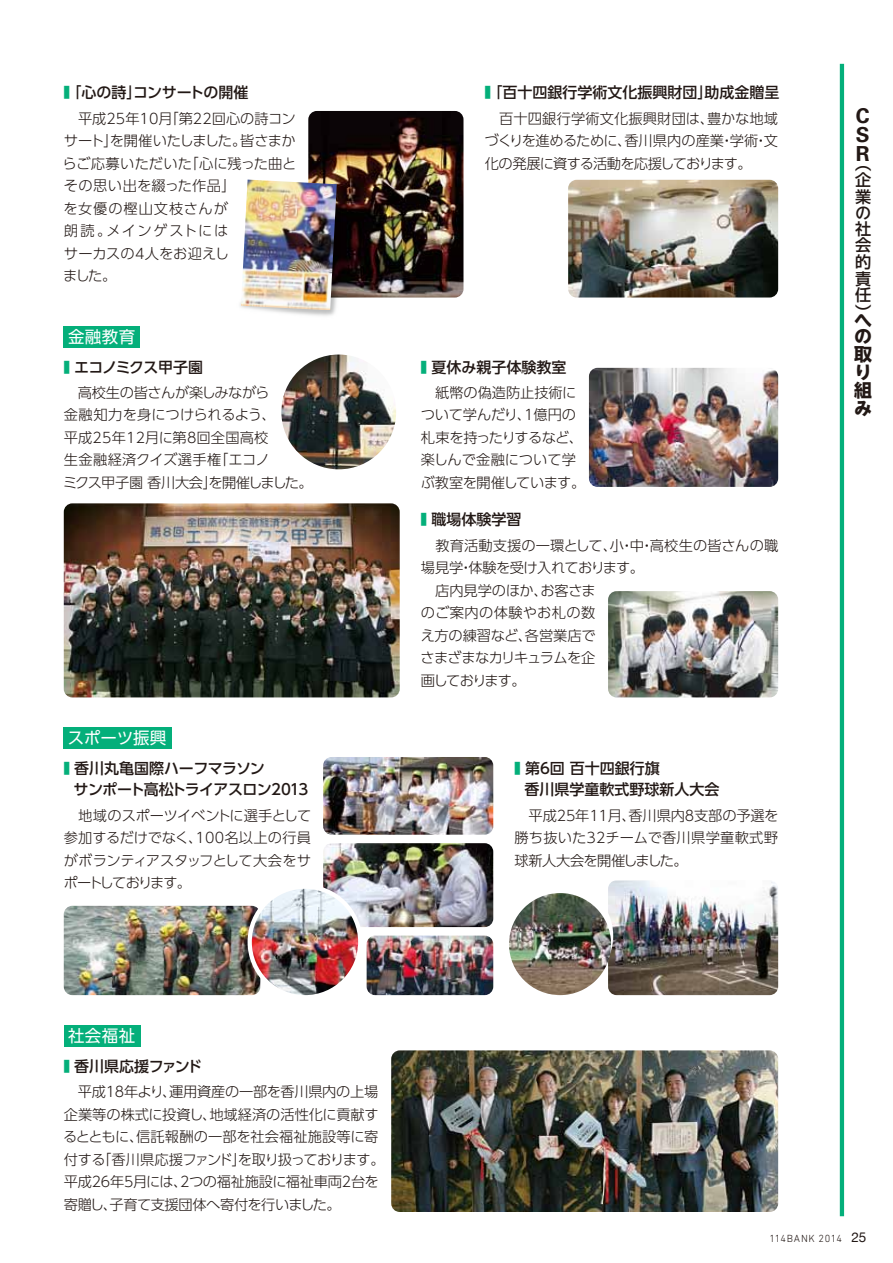
<style>
.page{position:relative;width:893px;height:1263px;background:#fff}
.page>*{position:absolute;margin:0;border:0;box-sizing:border-box;transform-origin:0 0}
.t1{font:18px/16.4px "Ntoday Std Bold KS";color:#221815}
.t2{font:700 18px "Shin Go Pro";color:#221815}
.t3{font:16.5px "UD Shin Go Pro";letter-spacing:.025em;color:#fff}
.t4{font:500 16.2px/16.6px "Shin Go Pro";color:#221815;text-align:justify}
.t5{font:16.2px "Ntoday Std Medium KS";color:#221815}
.t6{font:500 15px/21px "UD Shin Go Pro";color:#221815}
.t7{font:500 15px/21px "UD Shin Go Pro";letter-spacing:-.04em;color:#221815}
.t8{font:500 15px "UD Shin Go Pro";letter-spacing:-.055em;color:#221815}
.t9{font:500 15px "UD Shin Go Pro";letter-spacing:-.02em;color:#221815}
.t10{font:300 14.25px/22.5px "UD Shin Go Pro";letter-spacing:-.02em;color:#221815}
.t11{font:300 14.25px/22.5px "UD Shin Go Pro";color:#221815}
.t12{font:300 10.5px "DIN Next LT Pro";letter-spacing:.06em;color:#221815}
.s1{color:#04af7a}
.s2{font-family:"Helvetica Neue";font-weight:400;font-size:13.5px}
</style>
<div class="page">
<img style="left:608px;top:591px;width:170px;height:106px">
<img style="left:64px;top:503px;width:336px;height:194px">
<img style="left:308px;top:111px;width:155px;height:186px">
<img style="left:391px;top:1050px;width:387px;height:162px">
<img style="left:568px;top:180px;width:210px;height:117px">
<img style="left:240px;top:130px;width:151px;height:186px">
<img style="left:241px;top:180px;width:96px;height:130px">
<img style="left:589px;top:368px;width:189px;height:119px">
<img style="left:281px;top:354px;width:115px;height:115px;border-radius:57px">
<img style="left:608px;top:880px;width:170px;height:115px">
<img style="left:367px;top:935px;width:126px;height:60px">
<img style="left:64px;top:906px;width:196px;height:89px">
<img style="left:323px;top:757px;width:170px;height:78px">
<hr style="left:840px;top:64px;width:4px;height:1152px;background:#04af7a">
<div style="left:64px;top:326px;width:76px;height:21px;background:#04af7a"></div>
<div style="left:64px;top:727px;width:108px;height:21px;background:#04af7a"></div>
<div style="left:64px;top:1025px;width:77px;height:21px;background:#04af7a"></div>
<div style="left:507px;top:882px;width:106px;height:107px;background:#fff;border-radius:50%"></div>
<img style="left:509px;top:893px;width:102px;height:102px;border-radius:51px">
<img style="left:323px;top:843px;width:170px;height:84px">
<div style="left:248px;top:884px;width:114px;height:115px;background:#fff;border-radius:50%"></div>
<img style="left:252px;top:889px;width:106px;height:106px;border-radius:53px">
<p class="t6" style="left:64px;top:82px;width:186px"><span class="s1">■</span>「心の詩」コンサートの開催</p>
<p class="t6" style="left:485px;top:82px;width:296px"><span class="s1">■</span>「百十四銀行学術文化振興財団」助成金贈呈</p>
<p class="t11" style="left:63px;top:106px;width:235px">　平成25年10月「第22回心の詩コンサート」を開催いたしました。皆さまからご応募いただいた「心に残った曲とその思い出を綴った作品」<br>を女優の樫山文枝さんが<br>朗読。メインゲストには<br>サーカスの4人をお迎えし<br>ました。</p>
<p class="t3" style="left:68px;top:324px;width:69px">金融教育</p>
<p class="t8" style="left:64px;top:355px;width:141px"><span class="s1">■</span> エコノミクス甲子園</p>
<p class="t10" style="left:63px;top:381px;width:251px">　高校生の皆さんが楽しみながら<br>金融知力を身につけられるよう、<br>平成25年12月に第8回全国高校<br>生金融経済クイズ選手権「エコノ<br>ミクス甲子園 香川大会」を開催しました。</p>
<p class="t10" style="left:485px;top:106px;width:295px;text-align:justify">　百十四銀行学術文化振興財団は、豊かな地域づくりを進めるために、香川県内の産業・学術・文化の発展に資する活動を応援しております。</p>
<p class="t6" style="left:421px;top:356px;width:147px"><span class="s1">■</span> 夏休み親子体験教室</p>
<p class="t10" style="left:421px;top:381px;width:166px">　紙幣の偽造防止技術について学んだり、1億円の札束を持ったりするなど、楽しんで金融について学ぶ教室を開催しています。</p>
<p class="t4" style="left:855px;top:153px;width:17px">（企業</p>
<p class="t5" style="left:855px;top:201px;width:16px">の</p>
<p class="t4" style="left:855px;top:218px;width:18px">社会的責任）</p>
<p class="t1" style="left:854px;top:310px;width:19px">への</p>
<p class="t2" style="left:854px;top:340px;width:19px">取</p>
<p class="t1" style="left:854px;top:362px;width:16px">り</p>
<p class="t2" style="left:854px;top:376px;width:19px">組</p>
<p class="t1" style="left:854px;top:398px;width:19px">み</p>
<p class="t6" style="left:421px;top:509px;width:102px"><span class="s1">■</span> 職場体験学習</p>
<p class="t10" style="left:421px;top:533px;width:359px">　教育活動支援の一環として、小・中・高校生の皆さんの職場見学・体験を受け入れております。<br>　店内見学のほか、お客さま<br>のご案内の体験やお札の数<br>え方の練習など、各営業店で<br>さまざまなカリキュラムを企<br>画しております。</p>
<p class="t3" style="left:68px;top:725px;width:100px">スポーツ振興</p>
<p class="t7" style="left:73px;top:757px;width:237px;text-indent:-10px"><span class="s1">■</span> 香川丸亀国際ハーフマラソン<br>サンポート高松トライアスロン2013</p>
<p class="t6" style="left:524px;top:757px;width:196px;text-indent:-10px"><span class="s1">■</span> 第6回 百十四銀行旗<br>香川県学童軟式野球新人大会</p>
<p class="t10" style="left:63px;top:803px;width:249px;text-align:justify">　地域のスポーツイベントに選手として参加するだけでなく、100名以上の行員がボランティアスタッフとして大会をサポートしております。</p>
<p class="t10" style="left:514px;top:803px;width:265px;text-align:justify">　平成25年11月、香川県内8支部の予選を勝ち抜いた32チームで香川県学童軟式野球新人大会を開催しました。</p>
<p class="t3" style="left:68px;top:1022px;width:69px">社会福祉</p>
<p class="t9" style="left:64px;top:1054px;width:140px"><span class="s1">■</span> 香川県応援ファンド</p>
<p class="t10" style="left:63px;top:1080px;width:323px">　平成18年より、運用資産の一部を香川県内の上場企業等の株式に投資し、地域経済の活性化に貢献するとともに、信託報酬の一部を社会福祉施設等に寄付する「香川県応援ファンド」を取り扱っております。平成26年5月には、2つの福祉施設に福祉車両2台を寄贈し、子育て支援団体へ寄付を行いました。</p>
<p class="t12" style="left:770px;top:1232px;width:98px">114BANK 2014 <span class="s2">25</span></p>
</div>
